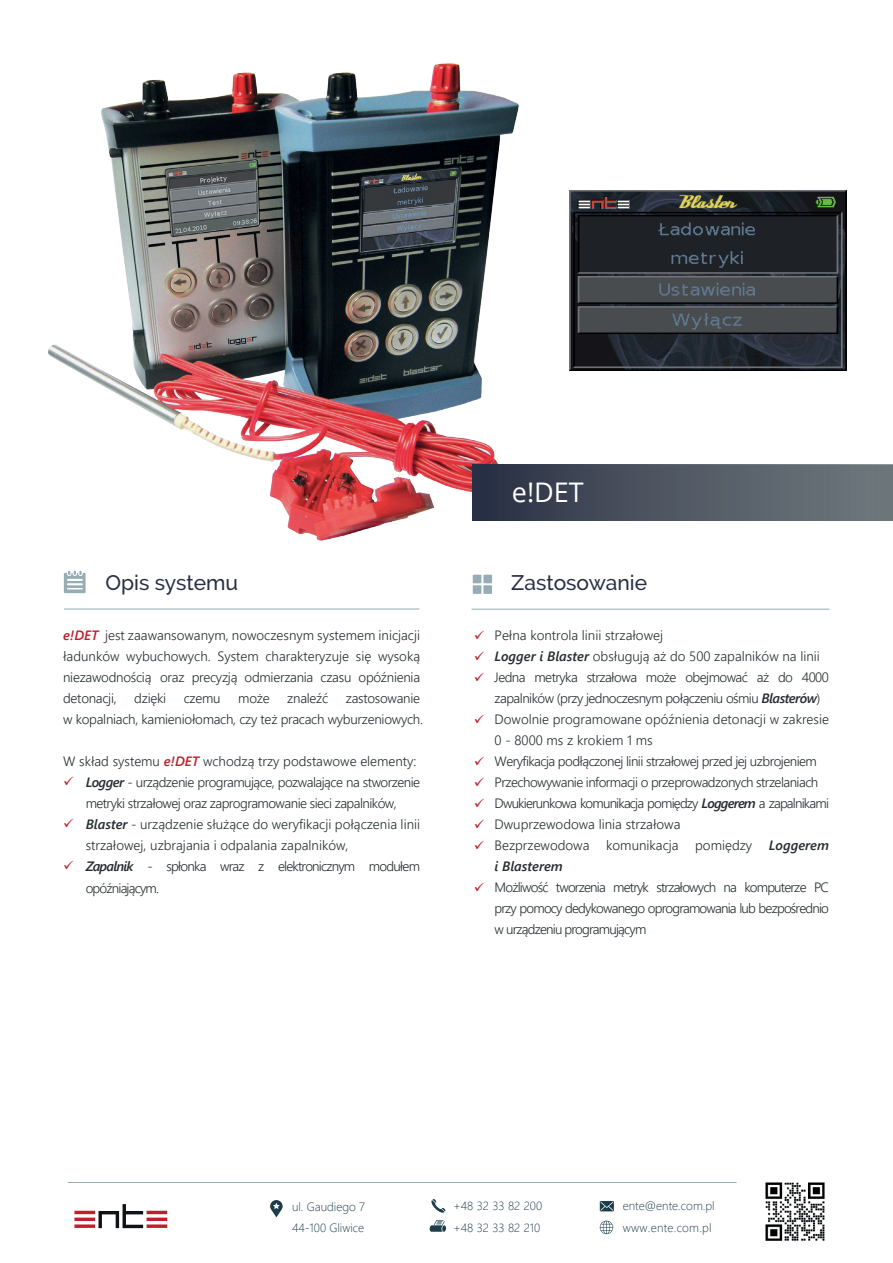
<style>
.page{position:relative;width:893px;height:1263px;background:#fff}
.page>*{position:absolute;margin:0;border:0;box-sizing:border-box;transform-origin:0 0}
.t1{font:27px "Open Sans";color:#fff}
.t2{font:500 21px "Raleway";color:#282f45}
.t3{font:300 13.5px/21px "Segoe UI";letter-spacing:-.04em;color:#252d30}
.t4{font:300 13.5px/21px "Segoe UI";letter-spacing:-.02em;color:#252d30;text-align:justify}
.t5{font:13.5px/21px "Wingdings";color:#c01f2e;text-align:justify}
.t6{font:300 12px/21.6px "Segoe UI";color:#1c3d4a}
.s1{font-weight:600;font-style:italic;color:#c01f2e}
.s2{font-weight:600;font-style:italic}
</style>
<div class="page">
<img style="left:48px;top:63px;width:470px;height:508px">
<img style="left:569px;top:191px;width:277px;height:180px">
<div style="left:473px;top:465px;width:420px;height:55px;background:linear-gradient(to right,#2b3245,#727b7f)"></div>
<svg style="left:64px;top:571px;width:22px;height:22px"></svg>
<hr style="left:64px;top:609px;width:355px;height:1px;background:#97adb5">
<hr style="left:471px;top:609px;width:358px;height:1px;background:#97adb5">
<svg style="left:473px;top:575px;width:19px;height:19px"></svg>
<img style="left:765px;top:1182px;width:60px;height:59px">
<svg style="left:270px;top:1200px;width:13px;height:17px"></svg>
<svg style="left:430px;top:1220px;width:16px;height:12px"></svg>
<svg style="left:600px;top:1221px;width:13px;height:13px"></svg>
<svg style="left:600px;top:1201px;width:14px;height:10px"></svg>
<svg style="left:431px;top:1199px;width:15px;height:14px"></svg>
<hr style="left:74px;top:1211px;width:21px;height:3px;background:#c01f2e">
<svg style="left:74px;top:1217px;width:21px;height:4px"></svg>
<svg style="left:74px;top:1224px;width:21px;height:4px"></svg>
<hr style="left:147px;top:1211px;width:20px;height:3px;background:#c01f2e">
<svg style="left:147px;top:1217px;width:20px;height:4px"></svg>
<svg style="left:147px;top:1224px;width:20px;height:4px"></svg>
<svg style="left:98px;top:1204px;width:45px;height:24px"></svg>
<hr style="left:68px;top:1182px;width:668px;height:1px;background:#97adb5">
<h1 class="t1" style="left:512px;top:474px;width:73px">e!DET</h1>
<h2 class="t2" style="left:106px;top:571px;width:134px">Opis systemu</h2>
<h2 class="t2" style="left:511px;top:571px;width:137px">Zastosowanie</h2>
<p class="t4" style="left:63px;top:624px;width:358px"><span class="s1">e!DET</span> jest zaawansowanym, nowoczesnym systemem inicjacji ładunków wybuchowych. System charakteryzuje się wysoką niezawodnością oraz precyzją odmierzania czasu opóźnienia detonacji,</p>
<p class="t4" style="left:134px;top:687px;width:33px">dzięki</p>
<p class="t4" style="left:184px;top:687px;width:38px">czemu</p>
<p class="t4" style="left:238px;top:687px;width:33px">może</p>
<p class="t4" style="left:287px;top:687px;width:43px">znaleźć</p>
<p class="t4" style="left:63px;top:687px;width:361px;text-align:right">zastosowanie<br>w kopalniach, kamieniołomach, czy też pracach wyburzeniowych.</p>
<p class="t3" style="left:86px;top:750px;width:336px;text-indent:-23px">W skład systemu <span class="s1">e!DET</span> wchodzą trzy podstawowe elementy:<br><span class="s2">Logger</span> - urządzenie programujące, pozwalające na stworzenie metryki strzałowej oraz zaprogramowanie sieci zapalników, <span class="s2">Blaster</span> - urządzenie służące do weryfikacji połączenia linii strzałowej, uzbrajania i odpalania zapalników,<br><span class="s2">Zapalnik</span> - spłonka wraz z elektronicznym modułem opóźniającym.</p>
<p class="t5" style="left:474px;top:625px;width:12px">✓ ✓ ✓</p>
<p class="t5" style="left:474px;top:751px;width:12px">✓ ✓ ✓ ✓ ✓</p>
<p class="t3" style="left:494px;top:624px;width:336px">Pełna kontrola linii strzałowej<br><span class="s2">Logger i Blaster</span> obsługują aż do 500 zapalników na linii Jedna metryka strzałowa może obejmować aż do 4000 zapalników (przy jednoczesnym połączeniu ośmiu <span class="s2">Blasterów</span>)<br>Dowolnie programowane opóźnienia detonacji w zakresie 0 - 8000 ms z krokiem 1 ms<br>Weryfikacja podłączonej linii strzałowej przed jej uzbrojeniem Przechowywanie informacji o przeprowadzonych strzelaniach Dwukierunkowa komunikacja pomiędzy <span class="s2">Loggerem</span> a zapalnikami Dwuprzewodowa linia strzałowa<br>Bezprzewodowa komunikacja pomiędzy <span class="s2">Loggerem i Blasterem</span></p>
<p class="t4" style="left:495px;top:876px;width:336px">Możliwość tworzenia metryk strzałowych na komputerze PC przy pomocy dedykowanego oprogramowania lub bezpośrednio w urządzeniu programującym</p>
<p class="t6" style="left:292px;top:1194px;width:75px">ul. Gaudiego 7<br>44-100 Gliwice</p>
<p class="t6" style="left:453px;top:1194px;width:91px">+48 32 33 82 200 +48 32 33 82 210</p>
<p class="t6" style="left:623px;top:1194px;width:93px">ente@ente.com.pl www.ente.com.pl</p>
</div>
